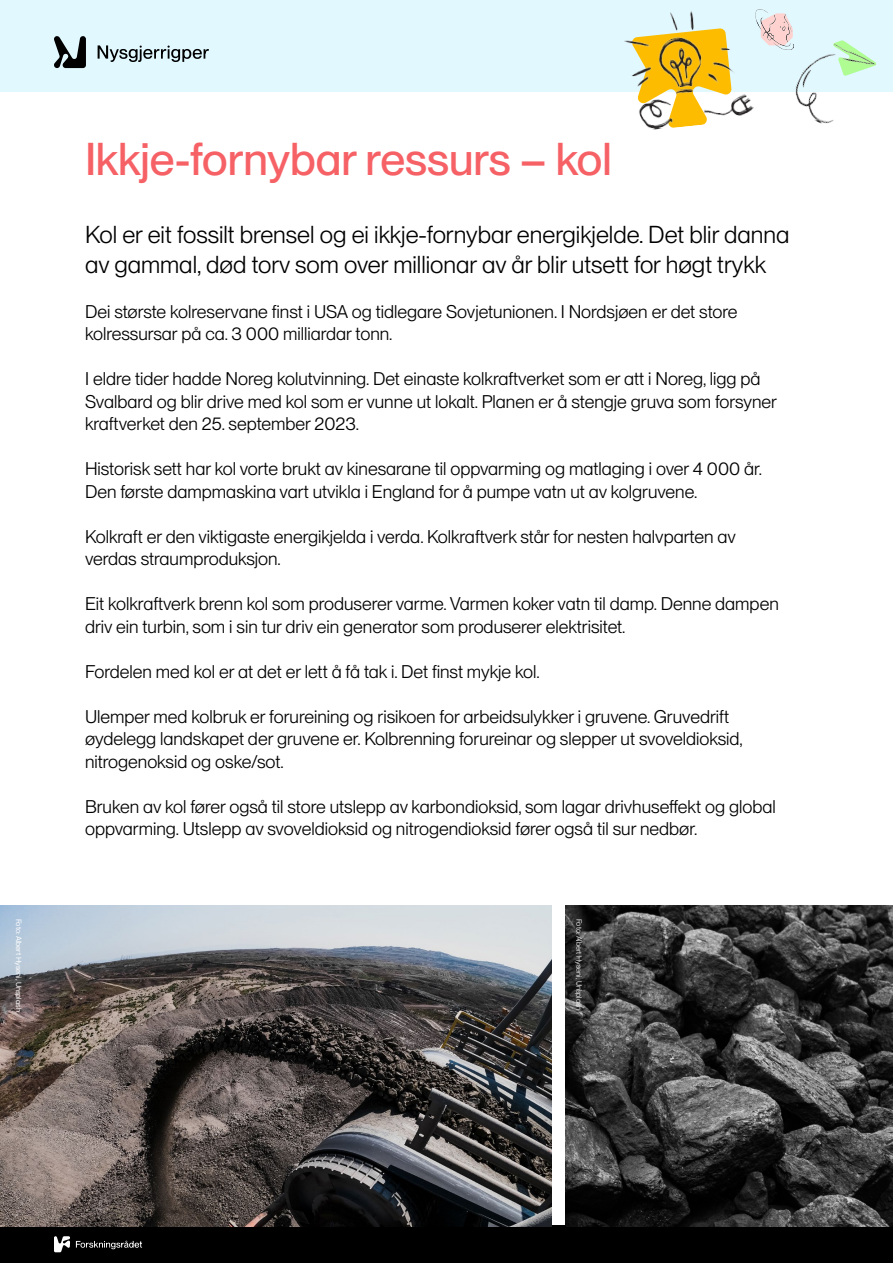
<style>
.page{position:relative;width:893px;height:1263px;background:#fff}
.page>*{position:absolute;margin:0;border:0;box-sizing:border-box;transform-origin:0 0}
.Tittel{font:500 45px "PP Neue Montreal";color:#f66166}
.Ingress{font:24px/30px "PP Neue Montreal";color:#000}
.Brødtekst{font:18px/22.5px "PP Neue Montreal";color:#000}
.t1{font:7.5px "PP Neue Montreal";color:#fff}
.t2{font:7.5px "PP Neue Montreal";color:#fff}
</style>
<div class="page">
<div style="left:0;top:0;width:893px;height:91px;background:#e0f8fe"></div>
<img style="left:622px;top:11px;width:133px;height:119px">
<img style="left:756px;top:10px;width:37px;height:40px">
<img style="left:786px;top:37px;width:90px;height:87px">
<div style="left:0;top:1225px;width:893px;height:38px;background:#000"></div>
<svg style="left:54px;top:1236px;width:16px;height:16px"></svg>
<svg style="left:76px;top:1241px;width:66px;height:8px"></svg>
<svg style="left:98px;top:45px;width:111px;height:17px"></svg>
<svg style="left:54px;top:36px;width:32px;height:32px"></svg>
<img style="left:0;top:906px;width:552px;height:320px">
<img style="left:566px;top:906px;width:327px;height:320px">
<h1 class="Tittel" style="left:85px;top:133px;width:528px">Ikkje-fornybar ressurs – kol</h1>
<p class="Ingress" style="left:85px;top:219px;width:706px">Kol er eit fossilt brensel og ei ikkje-fornybar energikjelde. Det blir danna av gammal, død torv som over millionar av år blir utsett for høgt trykk</p>
<p class="Brødtekst" style="left:85px;top:300px;width:654px">Dei største kolreservane finst i USA og tidlegare Sovjetunionen. I Nordsjøen er det store</p>
<p class="Brødtekst" style="left:85px;top:323px;width:309px">kolressursar på ca. 3 000 milliardar tonn.</p>
<p class="Brødtekst" style="left:85px;top:368px;width:693px">I eldre tider hadde Noreg kolutvinning. Det einaste kolkraftverket som er att i Noreg, ligg på<br>Svalbard og blir drive med kol som er vunne ut lokalt. Planen er å stengje gruva som forsyner kraftverket den 25. september 2023.</p>
<p class="Brødtekst" style="left:85px;top:458px;width:678px">Historisk sett har kol vorte brukt av kinesarane til oppvarming og matlaging i over 4 000 år.</p>
<p class="Brødtekst" style="left:85px;top:480px;width:614px">Den første dampmaskina vart utvikla i England for å pumpe vatn ut av kolgruvene.</p>
<p class="Brødtekst" style="left:85px;top:525px;width:652px">Kolkraft er den viktigaste energikjelda i verda. Kolkraftverk står for nesten halvparten av verdas straumproduksjon.</p>
<p class="Brødtekst" style="left:85px;top:593px;width:695px">Eit kolkraftverk brenn kol som produserer varme. Varmen koker vatn til damp. Denne dampen</p>
<p class="Brødtekst" style="left:85px;top:615px;width:542px">driv ein turbin, som i sin tur driv ein generator som produserer elektrisitet.</p>
<p class="Brødtekst" style="left:85px;top:660px;width:456px">Fordelen med kol er at det er lett å få tak i. Det finst mykje kol.</p>
<p class="Brødtekst" style="left:85px;top:705px;width:645px">Ulemper med kolbruk er forureining og risikoen for arbeidsulykker i gruvene. Gruvedrift</p>
<p class="Brødtekst" style="left:85px;top:728px;width:659px">øydelegg landskapet der gruvene er. Kolbrenning forureinar og slepper ut svoveldioksid,</p>
<p class="Brødtekst" style="left:85px;top:750px;width:200px">nitrogenoksid og oske/sot.</p>
<p class="Brødtekst" style="left:85px;top:795px;width:692px">Bruken av kol fører også til store utslepp av karbondioksid, som lagar drivhuseffekt og global</p>
<p class="Brødtekst" style="left:85px;top:818px;width:614px">oppvarming. Utslepp av svoveldioksid og nitrogendioksid fører også til sur nedbør.</p>
<p class="t1" style="left:23px;top:918px;width:95px;rotate:90deg">Foto: Albert Hyseni, Unsplash</p>
<p class="t2" style="left:583px;top:918px;width:93px;rotate:90deg">Foto: Albert Hyseni, Unsplash</p>
</div>
